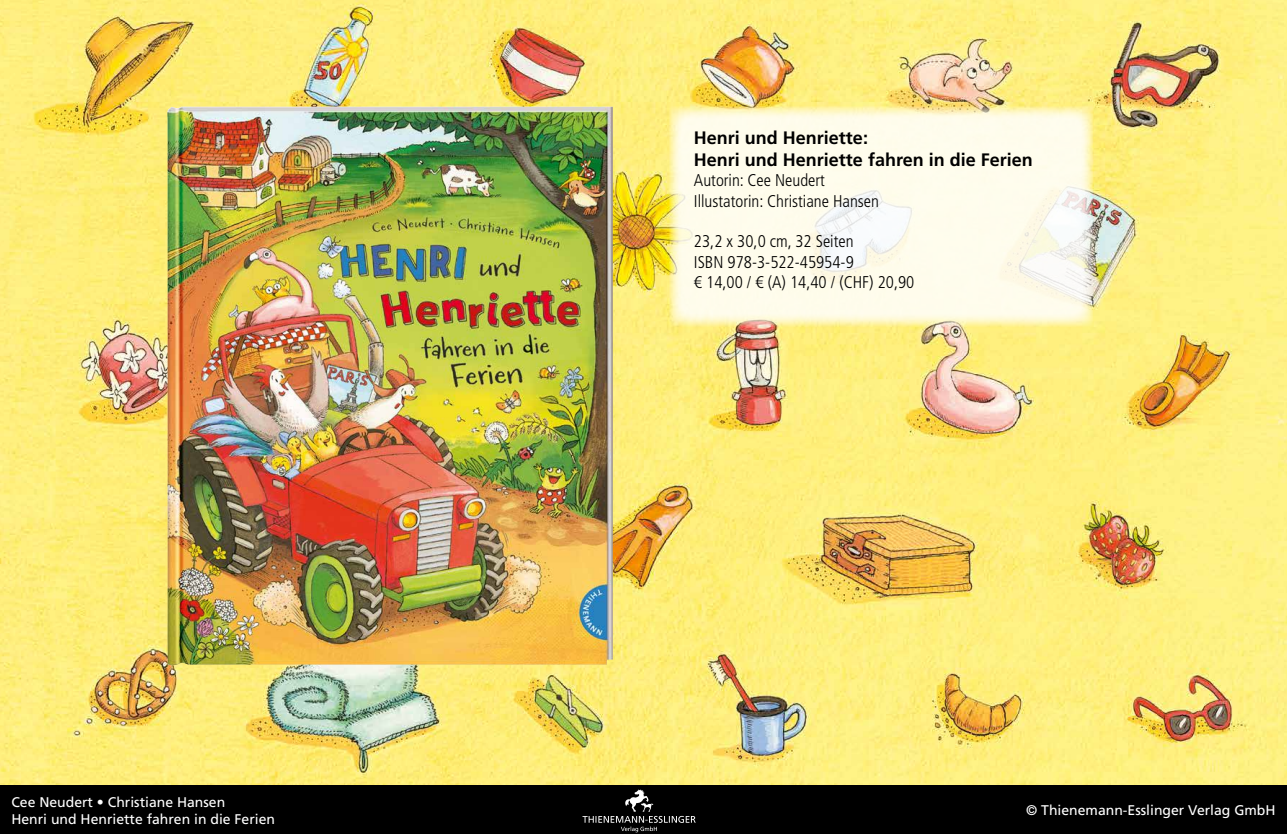
<style>
.page{position:relative;width:1287px;height:834px;background:#fff}
.page>*{position:absolute;margin:0;border:0;box-sizing:border-box;transform-origin:0 0}
.t1{font:700 18px/21.6px "Frutiger LT Std";color:#000}
.t2{font:300 condensed 17px/20.4px "Frutiger LT Std";color:#000}
.t3{font:14px/16.8px "Frutiger LT Std";color:#fff}
</style>
<div class="page">
<img style="left:0;top:0;width:1287px;height:785px">
<svg style="left:669px;top:107px;width:424px;height:220px;background:#fcf9e6"></svg>
<img style="left:167px;top:107px;width:446px;height:558px">
<div style="left:0;top:785px;width:1287px;height:48px;background:#000"></div>
<svg style="left:582px;top:789px;width:114px;height:43px"></svg>
<p class="t3" style="left:11px;top:794px;width:265px">Cee Neudert • Christiane Hansen<br>Henri und Henriette fahren in die Ferien</p>
<p class="t1" style="left:694px;top:127px;width:340px">Henri und Henriette:<br>Henri und Henriette fahren in die Ferien</p>
<p class="t2" style="left:694px;top:170px;width:187px">Autorin: Cee Neudert<br>Illustatorin: Christiane Hansen</p>
<p class="t2" style="left:694px;top:231px;width:222px">23,2 x 30,0 cm, 32 Seiten<br>ISBN 978-3-522-45954-9<br>€ 14,00 / € (A) 14,40 / (CHF) 20,90</p>
<p class="t3" style="left:1026px;top:801px;width:251px">© Thienemann-Esslinger Verlag GmbH</p>
</div>
